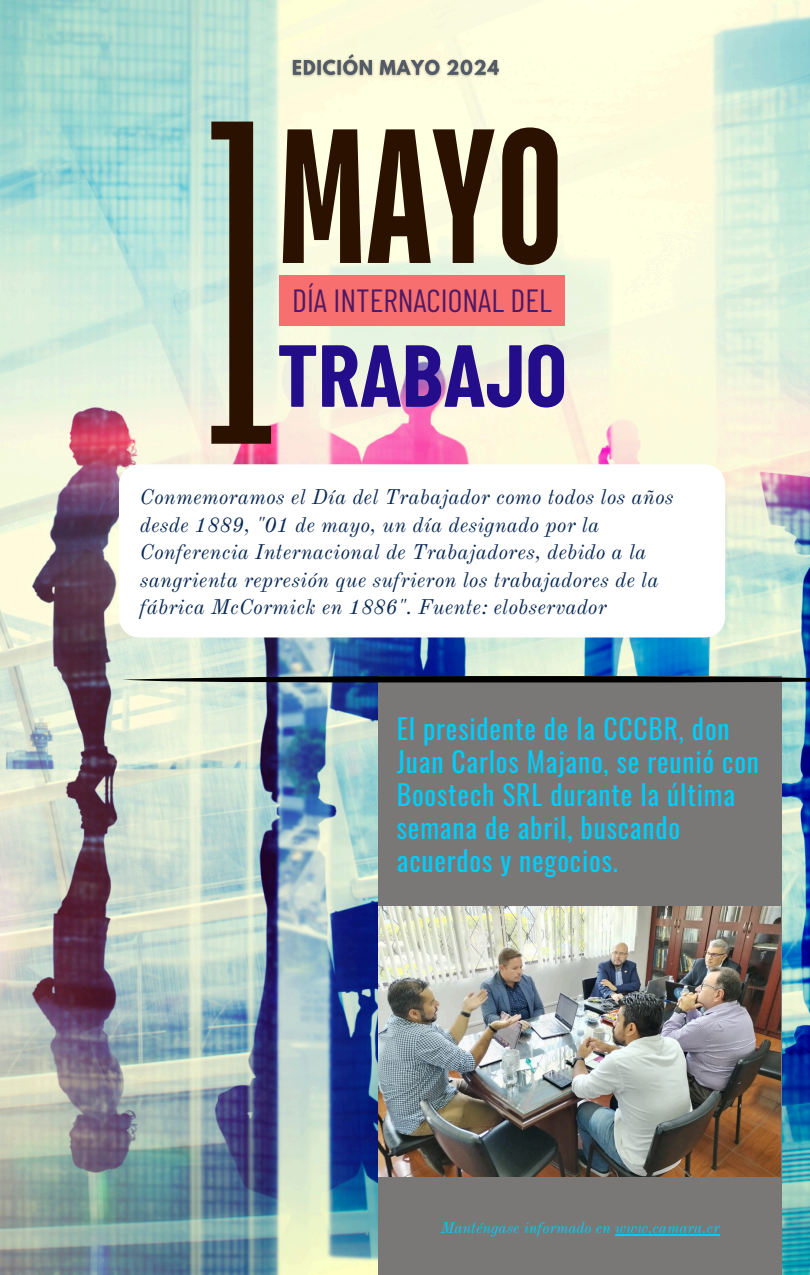
<style>
.page{position:relative;width:810px;height:1275px;background:#fff}
.page>*{position:absolute;margin:0;border:0;box-sizing:border-box;transform-origin:0 0}
.t1{font:381.8px "Six Caps";color:#2b1200}
.t2{font:700 190.9px "TT Bluescreens";color:#2b1200}
.t3{font:700 87.9px "Barlow Condensed";color:#240d8b}
.t4{font:32.1px "Barlow Condensed";color:#4f1964}
.t5{font:27.6px/33px "Oswald";letter-spacing:.03em;color:#01ccfa}
.t6{font:italic 20.8px/27.6px "Old Standard";letter-spacing:.01em;color:#082954}
.t7{font:italic 15.3px "Old Standard";color:#01ccfa}
</style>
<div class="page">
<img style="left:0;top:0;width:810px;height:1275px">
<svg style="left:119px;top:464px;width:606px;height:174px"></svg>
<div style="left:379px;top:676px;width:403px;height:599px;background:#797876"></div>
<img style="left:379px;top:906px;width:402px;height:271px">
<svg style="left:122px;top:676px;width:688px;height:6px;background:#1e201f"></svg>
<div style="left:279px;top:276px;width:286px;height:50px;background:#f76f6f"></div>
<hr style="left:615px;top:1235px;width:105px;height:1px;background:#01ccfa">
<img style="left:288px;top:50px;width:216px;height:31px">
<p class="t1" style="left:205px;top:22px;width:73px">1</p>
<h1 class="t2" style="left:277px;top:106px;width:289px">MAYO</h1>
<h2 class="t4" style="left:292px;top:280px;width:261px">DÍA INTERNACIONAL DEL</h2>
<h3 class="t3" style="left:277px;top:319px;width:292px">TRABAJO</h3>
<h5 class="t6" style="left:140px;top:483px;width:535px">Conmemoramos el Día del Trabajador como todos los años desde 1889, "01 de mayo, un día designado por la Conferencia Internacional de Trabajadores, debido a la sangrienta represión que sufrieron los trabajadores de la fábrica McCormick en 1886". Fuente: elobservador</h5>
<p class="t5" style="left:397px;top:711px;width:364px">El presidente de la CCCBR, don<br>Juan Carlos Majano, se reunió con<br>Boostech SRL durante la última semana de abril, buscando acuerdos y negocios.</p>
<h4 class="t7" style="left:441px;top:1218px;width:280px">Manténgase informado en www.camara.cr</h4>
</div>
